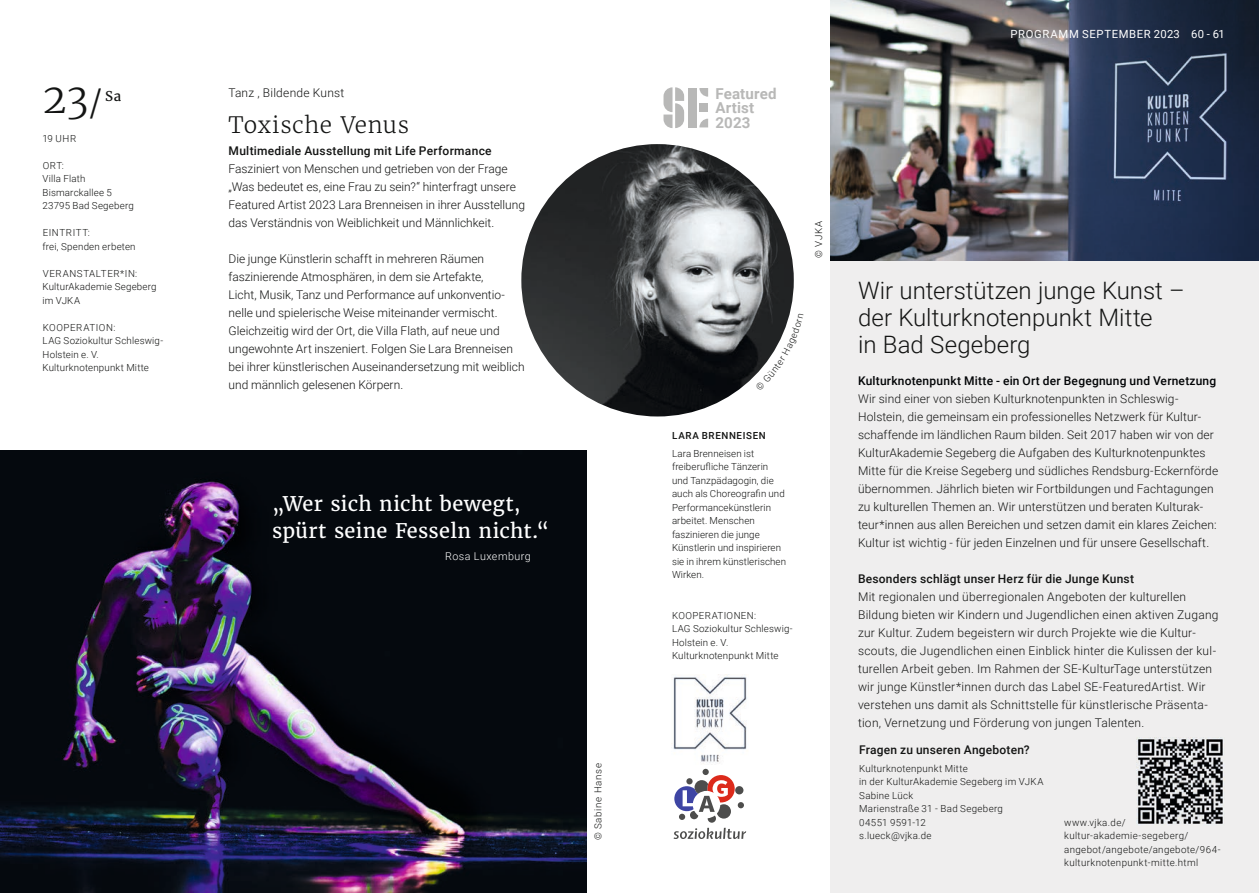
<style>
.page{position:relative;width:1259px;height:893px;background:#fff}
.page>*{position:absolute;margin:0;border:0;box-sizing:border-box;transform-origin:0 0}
.t1{font:300 40.5px "Merriweather";color:#131413}
.t2{font:300 24px/27px "Roboto";color:#131413}
.t3{font:300 22.5px "Merriweather";letter-spacing:.02em;color:#131413}
.t4{font:20.1px/27px "Merriweather";letter-spacing:.015em;color:#fff}
.t5{font:700 15.15px/14.4px "Roboto";letter-spacing:.01em;color:#b8b8b7}
.t6{font:13.5px "Merriweather";color:#131413}
.t7{font:300 12px/18px "Roboto";letter-spacing:.01em;color:#131413}
.t8{font:500 12px "Roboto";letter-spacing:.02em;color:#131413}
.t9{font:500 12px "Roboto";letter-spacing:.02em;color:#010305}
.t10{font:11.25px "Roboto";letter-spacing:.055em;color:#fff}
.t11{font:300 10.8px "Roboto";letter-spacing:.045em;color:#fff}
.t12{font:300 9.75px/13.5px "Roboto";letter-spacing:.02em;color:#131413}
.t13{font:300 9.75px/13.5px "Roboto";letter-spacing:.04em;color:#131413}
.t14{font:500 9.75px "Roboto";letter-spacing:.065em;color:#131413}
.t15{font:300 9.75px "Roboto";letter-spacing:.065em;color:#131413}
.s1{font-size:31.5px}
</style>
<div class="page">
<div style="left:831px;top:0;width:428px;height:893px;background:#efeeee"></div>
<img style="left:831px;top:0;width:428px;height:261px">
<svg style="left:663px;top:87px;width:21px;height:41px"></svg>
<div style="left:688px;top:88px;width:9px;height:39px;background:#b8b8b7"></div>
<div style="left:699px;top:104px;width:9px;height:8px;background:#b8b8b7"></div>
<svg style="left:699px;top:88px;width:9px;height:9px"></svg>
<svg style="left:699px;top:119px;width:9px;height:8px"></svg>
<img style="left:0;top:451px;width:587px;height:442px">
<img style="left:521px;top:144px;width:273px;height:272px;border-radius:136px">
<img style="left:673px;top:674px;width:74px;height:90px">
<div style="left:702px;top:769px;width:7px;height:6px;background:#4d4d4c;border-radius:50%"></div>
<svg style="left:673px;top:775px;width:73px;height:64px"></svg>
<img style="left:1136px;top:738px;width:88px;height:86px">
<svg style="left:755px;top:313px;width:35px;height:63px"></svg>
<h1 class="t1" style="left:43px;top:73px;width:61px">23<span class="s1">/</span></h1>
<p class="t6" style="left:105px;top:88px;width:18px">Sa</p>
<p class="t12" style="left:43px;top:131px;width:35px">19 UHR</p>
<p class="t12" style="left:43px;top:158px;width:93px">ORT:<br>Villa Flath<br>Bismarckallee 5<br>23795 Bad Segeberg</p>
<p class="t12" style="left:43px;top:225px;width:95px">EINTRITT:<br>frei, Spenden erbeten</p>
<p class="t12" style="left:43px;top:266px;width:116px">VERANSTALTER*IN:<br>KulturAkademie Segeberg im VJKA</p>
<p class="t12" style="left:43px;top:320px;width:122px">KOOPERATION:<br>LAG Soziokultur Schleswig-<br>Holstein e. V.<br>Kulturknotenpunkt Mitte</p>
<p class="t7" style="left:228px;top:83px;width:117px">Tanz , Bildende Kunst</p>
<h3 class="t3" style="left:228px;top:110px;width:182px">Toxische Venus</h3>
<p class="t8" style="left:228px;top:142px;width:265px">Multimediale Ausstellung mit Life Performance</p>
<p class="t7" style="left:228px;top:159px;width:298px">Fasziniert von Menschen und getrieben von der Frage „Was bedeutet es, eine Frau zu sein?“ hinterfragt unsere Featured Artist 2023 Lara Brenneisen in ihrer Ausstellung das Verständnis von Weiblichkeit und Männlichkeit.</p>
<p class="t7" style="left:228px;top:249px;width:298px">Die junge Künstlerin schafft in mehreren Räumen faszinierende Atmosphären, in dem sie Artefakte,<br>Licht, Musik, Tanz und Performance auf unkonventio&shy;nelle und spielerische Weise miteinander vermischt.<br>Gleichzeitig wird der Ort, die Villa Flath, auf neue und ungewohnte Art inszeniert. Folgen Sie Lara Brenneisen bei ihrer künstlerischen Auseinandersetzung mit weiblich und männlich gelesenen Körpern.</p>
<h3 class="t4" style="left:272px;top:490px;width:279px">„Wer sich nicht bewegt, spürt seine Fesseln nicht.“</h3>
<p class="t11" style="left:445px;top:549px;width:87px">Rosa Luxemburg</p>
<p class="t15" style="left:591px;top:840px;width:78px;rotate:-90deg">© Sabine Hanse</p>
<p class="t5" style="left:715px;top:86px;width:62px">Featured<br>Artist<br>2023</p>
<p class="t10" style="left:1010px;top:26px;width:216px">PROGRAMM SEPTEMBER 2023 60 - 61</p>
<p class="t12" style="left:811px;top:258px;width:38px;rotate:-90deg">© VJKA</p>
<p class="t14" style="left:672px;top:428px;width:95px">LARA BRENNEISEN</p>
<p class="t12" style="left:672px;top:446px;width:116px">Lara Brenneisen ist freiberufliche Tänzerin und Tanzpädagogin, die auch als Choreografin und<br>Performancekünstlerin arbeitet. Menschen faszinieren die junge<br>Künstlerin und inspirieren sie in ihrem künstlerischen<br>Wirken.</p>
<p class="t12" style="left:672px;top:608px;width:122px">KOOPERATIONEN:<br>LAG Soziokultur Schleswig-<br>Holstein e. V.<br>Kulturknotenpunkt Mitte</p>
<h2 class="t2" style="left:858px;top:276px;width:328px">Wir unterstützen junge Kunst – der Kulturknotenpunkt Mitte<br>in Bad Segeberg</h2>
<p class="t9" style="left:858px;top:372px;width:360px">Kulturknotenpunkt Mitte - ein Ort der Begegnung und Vernetzung</p>
<p class="t7" style="left:858px;top:389px;width:362px">Wir sind einer von sieben Kulturknotenpunkten in Schleswig-Holstein, die gemeinsam ein professionelles Netzwerk für Kultur&shy;schaffende im ländlichen Raum bilden. Seit 2017 haben wir von der KulturAkademie Segeberg die Aufgaben des Kulturknotenpunktes Mitte für die Kreise Segeberg und südliches Rendsburg-Eckernförde übernommen. Jährlich bieten wir Fortbildungen und Fachtagungen zu kulturellen Themen an. Wir unterstützen und beraten Kulturak&shy;teur*innen aus allen Bereichen und setzen damit ein klares Zeichen:<br>Kultur ist wichtig - für jeden Einzelnen und für unsere Gesellschaft.</p>
<p class="t8" style="left:858px;top:570px;width:278px">Besonders schlägt unser Herz für die Junge Kunst</p>
<p class="t7" style="left:858px;top:587px;width:362px">Mit regionalen und überregionalen Angeboten der kulturellen Bildung bieten wir Kindern und Jugendlichen einen aktiven Zugang zur Kultur. Zudem begeistern wir durch Projekte wie die Kultur&shy;scouts, die Jugendlichen einen Einblick hinter die Kulissen der kul&shy;turellen Arbeit geben. Im Rahmen der SE-KulturTage unterstützen wir junge Künstler*innen durch das Label SE-FeaturedArtist. Wir verstehen uns damit als Schnittstelle für künstlerische Präsenta&shy;tion, Vernetzung und Förderung von jungen Talenten.</p>
<p class="t8" style="left:859px;top:741px;width:172px">Fragen zu unseren Angeboten?</p>
<p class="t12" style="left:859px;top:761px;width:186px">Kulturknotenpunkt Mitte<br>in der KulturAkademie Segeberg im VJKA<br>Sabine Lück<br>Marienstraße 31 - Bad Segeberg<br>04551 9591-12</p>
<p class="t12" style="left:859px;top:828px;width:74px">s.lueck@vjka.de</p>
<p class="t13" style="left:1064px;top:815px;width:158px">www.vjka.de/ kultur-akademie-segeberg/ angebot/angebote/angebote/964- kulturknotenpunkt-mitte.html</p>
</div>
